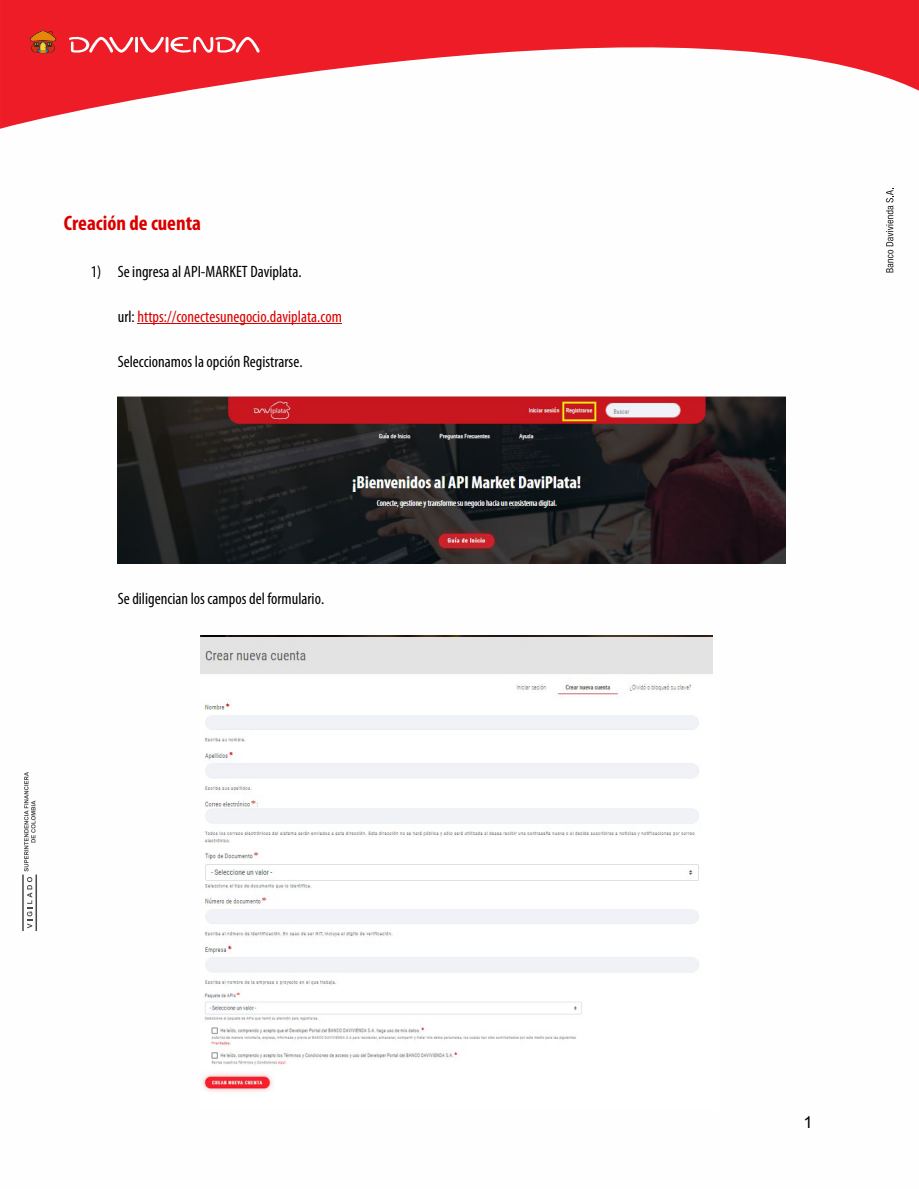
<style>
.page{position:relative;width:919px;height:1189px;background:#fff}
.page>*{position:absolute;margin:0;border:0;box-sizing:border-box;transform-origin:0 0}
.t1{font:700 condensed 21px "Myriad Pro";color:#da0000}
.t2{font:condensed 16.5px "Myriad Pro";color:#000}
.t3{font:condensed 16.5px "Myriad Pro";color:#da0000}
.t4{font:16.5px "Arial";color:#000}
.s1{color:#000}
</style>
<div class="page">
<svg style="left:0;top:0;width:918px;height:129px;fill:#ed1c27"></svg>
<svg style="left:22px;top:772px;width:15px;height:158px"></svg>
<svg style="left:885px;top:188px;width:8px;height:84px"></svg>
<svg style="left:68px;top:36px;width:192px;height:18px"></svg>
<svg style="left:28px;top:31px;width:30px;height:23px"></svg>
<hr style="left:137px;top:323px;width:205px;height:1px;background:#da0000">
<img style="left:118px;top:396px;width:667px;height:167px">
<img style="left:200px;top:635px;width:513px;height:457px">
<p class="t1" style="left:64px;top:210px;width:139px">Creación de cuenta</p>
<p class="t2" style="left:91px;top:261px;width:212px">1) Se ingresa al API-MARKET Daviplata.</p>
<p class="t3" style="left:118px;top:306px;width:226px"><span class="s1">url:</span> https://conectesunegocio.daviplata.com</p>
<p class="t2" style="left:118px;top:351px;width:186px">Seleccionamos la opción Registrarse.</p>
<p class="t2" style="left:118px;top:588px;width:208px">Se diligencian los campos del formulario.</p>
<p class="t4" style="left:803px;top:1111px;width:11px">1</p>
</div>
